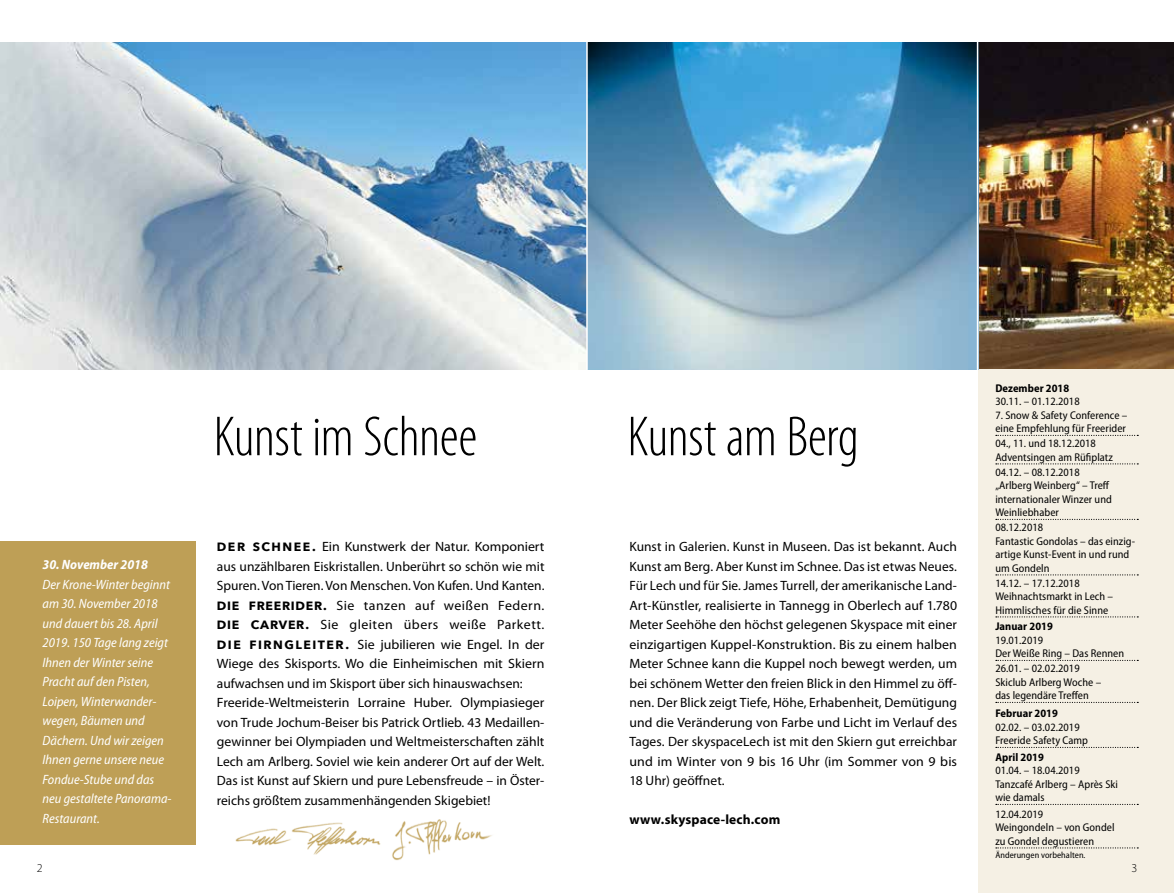
<style>
.page{position:relative;width:1174px;height:893px;background:#fff}
.page>*{position:absolute;margin:0;border:0;box-sizing:border-box;transform-origin:0 0}
.t1{font:300 condensed 57px "Myriad Pro";letter-spacing:-.01em;color:#000}
.t2{font:13.5px/19.5px "Myriad Pro";color:#000}
.t3{font:italic semi-condensed 13.5px/19.5px "Myriad Pro";color:#fff}
.t4{font:700 13.5px "Myriad Pro";letter-spacing:.01em;color:#000}
.t5{font:italic 700 semi-condensed 13.5px "Myriad Pro";color:#fff}
.t6{font:300 12px "Myriad Pro";color:#000}
.t7{font:semi-condensed 11.25px/13.5px "Myriad Pro";letter-spacing:.005em;color:#000}
.t8{font:700 semi-condensed 11.25px "Myriad Pro";letter-spacing:.005em;color:#000}
.t9{font:semi-condensed 9px "Myriad Pro";letter-spacing:.005em;color:#000}
.s1{font-family:"Avenir Next";font-weight:700;font-size:12px}
</style>
<div class="page">
<img style="left:588px;top:43px;width:586px;height:327px">
<div style="left:978px;top:370px;width:196px;height:523px;background:#f5f0e4"></div>
<svg style="left:996px;top:435px;width:142px;height:1px"></svg>
<svg style="left:996px;top:463px;width:142px;height:1px"></svg>
<svg style="left:996px;top:519px;width:142px;height:1px"></svg>
<svg style="left:996px;top:574px;width:142px;height:1px"></svg>
<svg style="left:996px;top:616px;width:142px;height:1px"></svg>
<svg style="left:996px;top:660px;width:142px;height:1px"></svg>
<svg style="left:996px;top:702px;width:142px;height:1px"></svg>
<svg style="left:996px;top:747px;width:142px;height:1px"></svg>
<svg style="left:996px;top:804px;width:142px;height:1px"></svg>
<svg style="left:996px;top:847px;width:142px;height:1px"></svg>
<img style="left:235px;top:822px;width:146px;height:33px">
<img style="left:392px;top:819px;width:100px;height:42px">
<div style="left:0;top:541px;width:196px;height:303px;background:#be9f56"></div>
<svg style="left:0;top:43px;width:586px;height:327px;background:#a1bcd0"></svg>
<hr style="left:976px;top:0;width:2px;height:370px;background:#fff">
<p class="t5" style="left:43px;top:557px;width:107px">30. November 2018</p>
<p class="t3" style="left:43px;top:575px;width:130px">Der Krone-Winter beginnt am 30. November 2018 und dauert bis 28. April<br>2019. 150 Tage lang zeigt<br>Ihnen der Winter seine<br>Pracht auf den Pisten,<br>Loipen, Winterwander&shy;wegen, Bäumen und<br>Dächern. Und wir zeigen<br>Ihnen gerne unsere neue<br>Fondue-Stube und das neu gestaltete Panorama-<br>Restaurant.</p>
<p class="t6" style="left:37px;top:860px;width:7px">2</p>
<h1 class="t1" style="left:214px;top:403px;width:265px">Kunst im Schnee</h1>
<h1 class="t1" style="left:627px;top:403px;width:233px">Kunst am Berg</h1>
<p class="t2" style="left:217px;top:537px;width:329px"><span class="s1">DER SCHNEE.</span> Ein Kunstwerk der Natur. Komponiert aus unzählbaren Eiskristallen. Unberührt so schön wie mit Spuren. Von Tieren. Von Menschen. Von Kufen. Und Kanten.<br><span class="s1">DIE FREERIDER.</span> Sie tanzen auf weißen Federn.<br><span class="s1">DIE CARVER.</span> Sie gleiten übers weiße Parkett.<br><span class="s1">DIE FIRNGLEITER.</span> Sie jubilieren wie Engel. In der Wiege des Skisports. Wo die Einheimischen mit Skiern aufwachsen und im Skisport über sich hinauswachsen:<br>Freeride-Weltmeisterin Lorraine Huber. Olympiasieger von Trude Jochum-Beiser bis Patrick Ortlieb. 43 Medaillen&shy;gewinner bei Olympiaden und Weltmeisterschaften zählt Lech am Arlberg. Soviel wie kein anderer Ort auf der Welt.<br>Das ist Kunst auf Skiern und pure Lebensfreude – in Öster&shy;reichs größtem zusammenhängenden Skigebiet!</p>
<p class="t2" style="left:629px;top:537px;width:329px;text-align:justify">Kunst in Galerien. Kunst in Museen. Das ist bekannt. Auch Kunst am Berg. Aber Kunst im Schnee. Das ist etwas Neues.<br>Für Lech und für Sie. James Turrell, der amerikanische Land-Art-Künstler, realisierte in Tannegg in Oberlech auf 1.780<br>Meter Seehöhe den höchst gelegenen Skyspace mit einer einzigartigen Kuppel-Konstruktion. Bis zu einem halben Meter Schnee kann die Kuppel noch bewegt werden, um bei schönem Wetter den freien Blick in den Himmel zu öff&shy;nen. Der Blick zeigt Tiefe, Höhe, Erhabenheit, Demütigung und die Veränderung von Farbe und Licht im Verlauf des Tages. Der skyspaceLech ist mit den Skiern gut erreichbar und im Winter von 9 bis 16 Uhr (im Sommer von 9 bis 18 Uhr) geöffnet.</p>
<p class="t4" style="left:629px;top:812px;width:152px">www.skyspace-lech.com</p>
<p class="t8" style="left:995px;top:381px;width:75px">Dezember 2018</p>
<p class="t7" style="left:995px;top:395px;width:86px">30.11. – 01.12.2018</p>
<p class="t7" style="left:995px;top:408px;width:134px">7. Snow &amp; Safety Conference – eine Empfehlung für Freerider</p>
<p class="t7" style="left:995px;top:437px;width:119px">04., 11. und 18.12.2018<br>Adventsingen am Rüfiplatz</p>
<p class="t7" style="left:995px;top:465px;width:118px">04.12. – 08.12.2018 „Arlberg Weinberg“ – Treff internationaler Winzer und<br>Weinliebhaber</p>
<p class="t7" style="left:995px;top:521px;width:141px">08.12.2018<br>Fantastic Gondolas – das einzig&shy;artige Kunst-Event in und rund um Gondeln</p>
<p class="t7" style="left:995px;top:576px;width:119px">14.12. – 17.12.2018<br>Weihnachtsmarkt in Lech –<br>Himmlisches für die Sinne</p>
<p class="t8" style="left:995px;top:620px;width:59px">Januar 2019</p>
<p class="t7" style="left:995px;top:633px;width:130px">19.01.2019<br>Der Weiße Ring – Das Rennen</p>
<p class="t7" style="left:995px;top:662px;width:107px">26.01. – 02.02.2019<br>Skiclub Arlberg Woche – das legendäre Treffen</p>
<p class="t8" style="left:995px;top:707px;width:64px">Februar 2019</p>
<p class="t7" style="left:995px;top:720px;width:94px">02.02. – 03.02.2019<br>Freeride Safety Camp</p>
<p class="t8" style="left:995px;top:750px;width:50px">April 2019</p>
<p class="t7" style="left:995px;top:764px;width:124px">01.04. – 18.04.2019<br>Tanzcafé Arlberg – Après Ski wie damals</p>
<p class="t7" style="left:995px;top:807px;width:121px">12.04.2019<br>Weingondeln – von Gondel zu Gondel degustieren</p>
<p class="t9" style="left:995px;top:850px;width:92px">Änderungen vorbehalten.</p>
<p class="t6" style="left:1131px;top:860px;width:7px">3</p>
</div>
